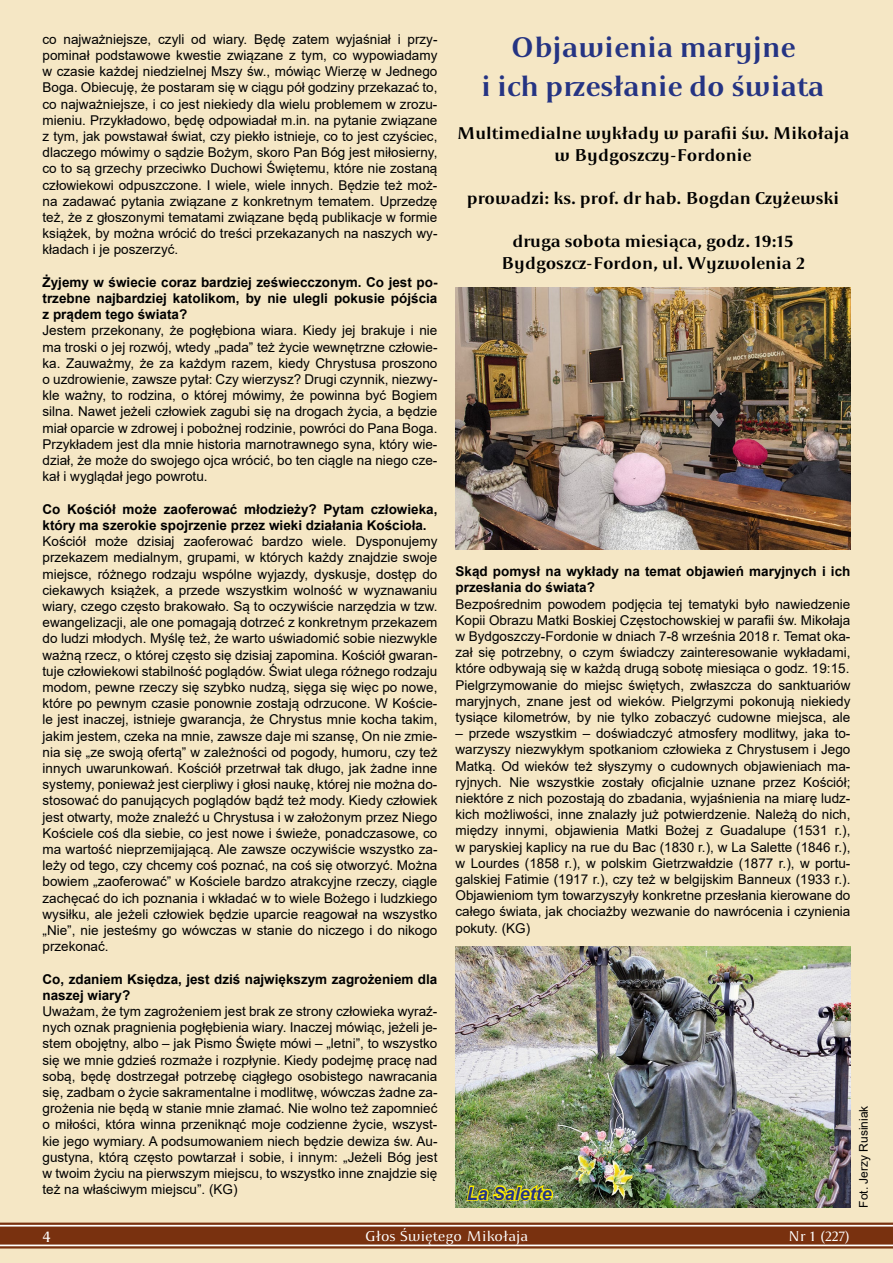
<style>
.page{position:relative;width:893px;height:1263px;background:#f5e7c5}
.page>*{position:absolute;margin:0;border:0;box-sizing:border-box;transform-origin:0 0}
.t1{font:700 30px/39.6px "Apolonia";color:#253483;text-align:center}
.t2{font:700 18px/21.6px "Apolonia";color:#000;text-align:center}
.t3{font:italic 700 18px "Arial";color:#253483}
.t4{font:16.5px "Apolonia";color:#fff}
.t5{font:15px "Apolonia";color:#fff}
.t6{font:13.5px/16.2px "Arial";color:#000;text-align:justify}
.t7{font:700 13.5px/16.2px "Arial";color:#000}
.t8{font:12px "Arial";color:#000}
</style>
<div class="page">
<hr style="left:0;top:1244px;width:893px;height:3px;background:#fff">
<hr style="left:0;top:1224px;width:893px;height:3px;background:#fff">
<div style="left:0;top:1226px;width:893px;height:18px;background:#79310f"></div>
<hr style="left:0;top:1222px;width:893px;height:3px;background:#79310f">
<hr style="left:0;top:1246px;width:893px;height:2px;background:#79310f">
<img style="left:455px;top:288px;width:395px;height:261px">
<img style="left:455px;top:946px;width:395px;height:262px">
<svg style="left:465px;top:1182px;width:90px;height:21px;background:#b7ba30"></svg>
<p class="t6" style="left:43px;top:31px;width:396px">co najważniejsze, czyli od wiary. Będę zatem wyjaśniał i przy&shy;pominał podstawowe kwestie związane z tym, co wypowiadamy w czasie każdej niedzielnej Mszy św., mówiąc Wierzę w Jednego Boga. Obiecuję, że postaram się w ciągu pół godziny przekazać to, co najważniejsze, i co jest niekiedy dla wielu problemem w zrozu&shy;mieniu. Przykładowo, będę odpowiadał m.in. na pytanie związane z tym, jak powstawał świat, czy piekło istnieje, co to jest czyściec, dlaczego mówimy o sądzie Bożym, skoro Pan Bóg jest miłosierny, co to są grzechy przeciwko Duchowi Świętemu, które nie zostaną człowiekowi odpuszczone. I wiele, wiele innych. Będzie też moż&shy;na zadawać pytania związane z konkretnym tematem. Uprzedzę też, że z głoszonymi tematami związane będą publikacje w formie książek, by można wrócić do treści przekazanych na naszych wy&shy;kładach i je poszerzyć.</p>
<p class="t7" style="left:43px;top:274px;width:396px;text-align:justify">Żyjemy w świecie coraz bardziej zeświecczonym. Co jest po&shy;trzebne najbardziej katolikom, by nie ulegli pokusie pójścia z prądem tego świata?</p>
<p class="t6" style="left:43px;top:323px;width:396px">Jestem przekonany, że pogłębiona wiara. Kiedy jej brakuje i nie ma troski o jej rozwój, wtedy „pada” też życie wewnętrzne człowie&shy;ka. Zauważmy, że za każdym razem, kiedy Chrystusa proszono o uzdrowienie, zawsze pytał: Czy wierzysz? Drugi czynnik, niezwy&shy;kle ważny, to rodzina, o której mówimy, że powinna być Bogiem silna. Nawet jeżeli człowiek zagubi się na drogach życia, a będzie miał oparcie w zdrowej i pobożnej rodzinie, powróci do Pana Boga.<br>Przykładem jest dla mnie historia marnotrawnego syna, który wie&shy;dział, że może do swojego ojca wrócić, bo ten ciągle na niego cze&shy;kał i wyglądał jego powrotu.</p>
<p class="t7" style="left:43px;top:501px;width:396px">Co Kościół może zaoferować młodzieży? Pytam człowieka, który ma szerokie spojrzenie przez wieki działania Kościoła.</p>
<p class="t6" style="left:43px;top:533px;width:396px">Kościół może dzisiaj zaoferować bardzo wiele. Dysponujemy przekazem medialnym, grupami, w których każdy znajdzie swoje miejsce, różnego rodzaju wspólne wyjazdy, dyskusje, dostęp do ciekawych książek, a przede wszystkim wolność w wyznawaniu wiary, czego często brakowało. Są to oczywiście narzędzia w tzw. ewangelizacji, ale one pomagają dotrzeć z konkretnym przekazem do ludzi młodych. Myślę też, że warto uświadomić sobie niezwykle ważną rzecz, o której często się dzisiaj zapomina. Kościół gwaran&shy;tuje człowiekowi stabilność poglądów. Świat ulega różnego rodzaju modom, pewne rzeczy się szybko nudzą, sięga się więc po nowe, które po pewnym czasie ponownie zostają odrzucone. W Koście&shy;le jest inaczej, istnieje gwarancja, że Chrystus mnie kocha takim, jakim jestem, czeka na mnie, zawsze daje mi szansę, On nie zmie&shy;nia się „ze swoją ofertą” w zależności od pogody, humoru, czy też innych uwarunkowań. Kościół przetrwał tak długo, jak żadne inne systemy, ponieważ jest cierpliwy i głosi naukę, której nie można do&shy;stosować do panujących poglądów bądź też mody. Kiedy człowiek jest otwarty, może znaleźć u Chrystusa i w założonym przez Niego Kościele coś dla siebie, co jest nowe i świeże, ponadczasowe, co ma wartość nieprzemijającą. Ale zawsze oczywiście wszystko za&shy;leży od tego, czy chcemy coś poznać, na coś się otworzyć. Można bowiem „zaoferować” w Kościele bardzo atrakcyjne rzeczy, ciągle zachęcać do ich poznania i wkładać w to wiele Bożego i ludzkiego wysiłku, ale jeżeli człowiek będzie uparcie reagował na wszystko „Nie”, nie jesteśmy go wówczas w stanie do niczego i do nikogo przekonać.</p>
<p class="t7" style="left:43px;top:971px;width:396px">Co, zdaniem Księdza, jest dziś największym zagrożeniem dla naszej wiary?</p>
<p class="t6" style="left:43px;top:1003px;width:396px">Uważam, że tym zagrożeniem jest brak ze strony człowieka wyraź&shy;nych oznak pragnienia pogłębienia wiary. Inaczej mówiąc, jeżeli je&shy;stem obojętny, albo – jak Pismo Święte mówi – „letni”, to wszystko się we mnie gdzieś rozmaże i rozpłynie. Kiedy podejmę pracę nad sobą, będę dostrzegał potrzebę ciągłego osobistego nawracania się, zadbam o życie sakramentalne i modlitwę, wówczas żadne za&shy;grożenia nie będą w stanie mnie złamać. Nie wolno też zapomnieć o miłości, która winna przeniknąć moje codzienne życie, wszyst&shy;kie jego wymiary. A podsumowaniem niech będzie dewiza św. Au&shy;gustyna, którą często powtarzał i sobie, i innym: „Jeżeli Bóg jest w twoim życiu na pierwszym miejscu, to wszystko inne znajdzie się też na właściwym miejscu”. (KG)</p>
<h1 class="t1" style="left:481px;top:27px;width:344px">Objawienia maryjne<br>i ich przesłanie do świata</h1>
<h2 class="t2" style="left:457px;top:123px;width:394px">Multimedialne wykłady w parafii św. Mikołaja w Bydgoszczy-Fordonie</h2>
<h2 class="t2" style="left:467px;top:188px;width:374px">prowadzi: ks. prof. dr hab. Bogdan Czyżewski</h2>
<h2 class="t2" style="left:501px;top:231px;width:305px">druga sobota miesiąca, godz. 19:15<br>Bydgoszcz-Fordon, ul. Wyzwolenia 2</h2>
<p class="t7" style="left:455px;top:563px;width:396px">Skąd pomysł na wykłady na temat objawień maryjnych i ich przesłania do świata?</p>
<p class="t6" style="left:455px;top:596px;width:396px">Bezpośrednim powodem podjęcia tej tematyki było nawiedzenie Kopii Obrazu Matki Boskiej Częstochowskiej w parafii św. Mikołaja w Bydgoszczy-Fordonie w dniach 7-8 września 2018 r. Temat oka&shy;zał się potrzebny, o czym świadczy zainteresowanie wykładami, które odbywają się w każdą drugą sobotę miesiąca o godz. 19:15.<br>Pielgrzymowanie do miejsc świętych, zwłaszcza do sanktuariów maryjnych, znane jest od wieków. Pielgrzymi pokonują niekiedy tysiące kilometrów, by nie tylko zobaczyć cudowne miejsca, ale</p>
<p class="t6" style="left:455px;top:725px;width:396px">– przede wszystkim – doświadczyć atmosfery modlitwy, jaka to&shy;warzyszy niezwykłym spotkaniom człowieka z Chrystusem i Jego Matką. Od wieków też słyszymy o cudownych objawieniach ma&shy;ryjnych. Nie wszystkie zostały oficjalnie uznane przez Kościół; niektóre z nich pozostają do zbadania, wyjaśnienia na miarę ludz&shy;kich możliwości, inne znalazły już potwierdzenie. Należą do nich, między innymi, objawienia Matki Bożej z Guadalupe (1531 r.), w paryskiej kaplicy na rue du Bac (1830 r.), w La Salette (1846 r.), w Lourdes (1858 r.), w polskim Gietrzwałdzie (1877 r.), w portu&shy;galskiej Fatimie (1917 r.), czy też w belgijskim Banneux (1933 r.).<br>Objawieniom tym towarzyszyły konkretne przesłania kierowane do całego świata, jak chociażby wezwanie do nawrócenia i czynienia pokuty. (KG)</p>
<h2 class="t3" style="left:467px;top:1181px;width:87px">La Salette</h2>
<p class="t4" style="left:43px;top:1226px;width:9px">4</p>
<p class="t5" style="left:365px;top:1227px;width:165px">Głos Świętego Mikołaja</p>
<p class="t5" style="left:788px;top:1228px;width:64px">Nr 1 (227)</p>
<p class="t8" style="left:855px;top:1208px;width:104px;rotate:-90deg">Fot. Jerzy Rusiniak</p>
</div>
